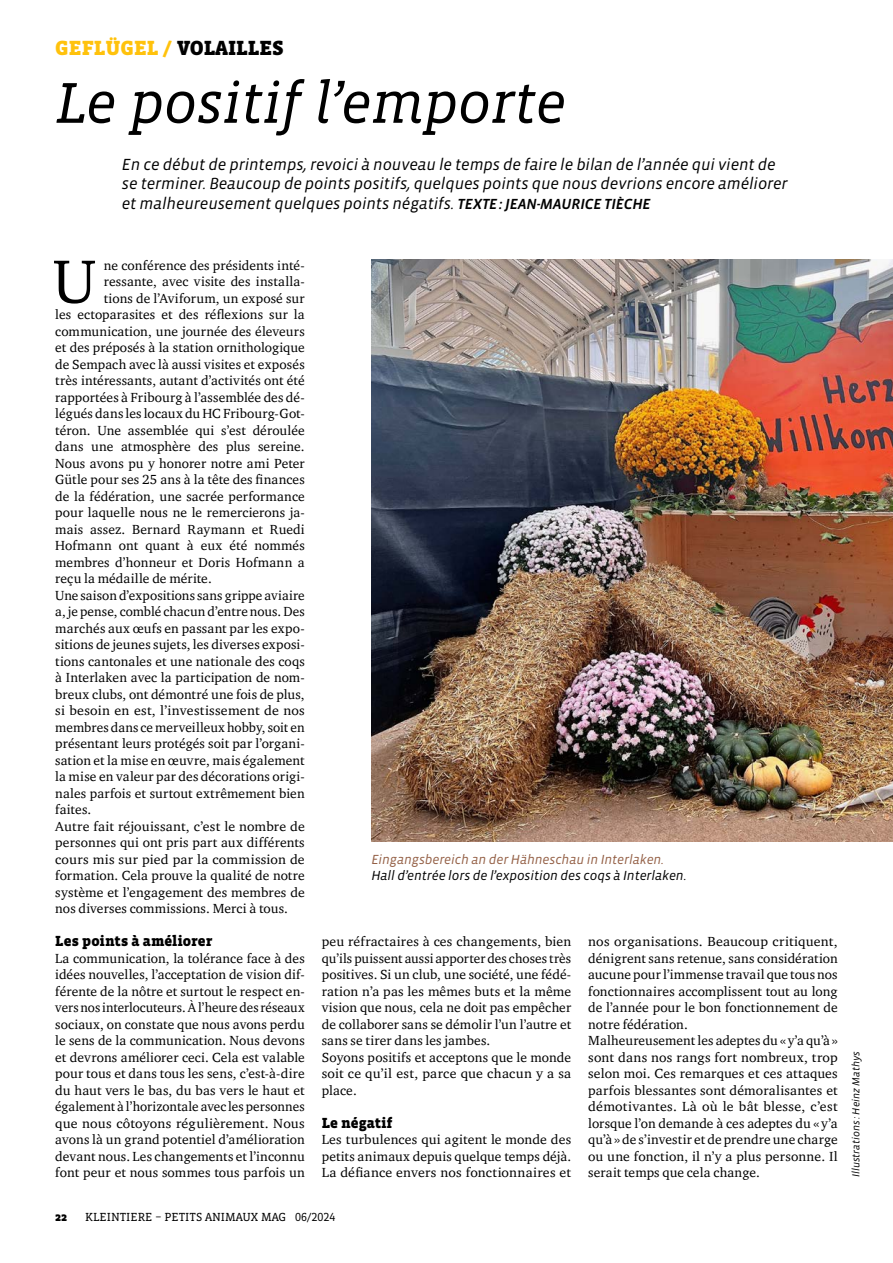
<style>
.page{position:relative;width:893px;height:1263px;background:#fff}
.page>*{position:absolute;margin:0;border:0;box-sizing:border-box;transform-origin:0 0}
.t1{font:62.7px "Charter ITC";color:#000}
.t2{font:italic 58.8px "Vista Slab OT";letter-spacing:-.02em;color:#000}
.t3{font:900 21px "Vista Slab OT";color:#ffc20c}
.t4{font:italic 16.5px/19.5px "Vista Sans OT";letter-spacing:-.01em;color:#000}
.t5{font:900 15px "Vista Slab OT";letter-spacing:.005em;color:#000}
.t6{font:13.5px/16.5px "Charter ITC";letter-spacing:.01em;color:#000;text-align:justify}
.t7{font:italic 13.5px "Vista Sans OT";letter-spacing:-.01em;color:#000}
.t8{font:italic 13.5px "Vista Sans OT";letter-spacing:-.01em;color:#946046}
.t9{font:12px "Vista Slab OT";color:#000}
.t10{font:900 12px "Vista Slab OT";color:#000}
.t11{font:italic 10.5px "Vista Sans OT";letter-spacing:.005em;color:#000}
.s1{color:#000}
.s2{font-weight:500;font-size:15px}
</style>
<div class="page">
<img style="left:372px;top:259px;width:521px;height:583px">
<h3 class="t3" style="left:55px;top:37px;width:230px">GEFLÜGEL / <span class="s1">VOLAILLES</span></h3>
<h2 class="t2" style="left:55px;top:73px;width:513px">Le positif l’emporte</h2>
<p class="t4" style="left:122px;top:155px;width:667px">En ce début de printemps, revoici à nouveau le temps de faire le bilan de l’année qui vient de se terminer. Beaucoup de points positifs, quelques points que nous devrions encore améliorer et malheureusement quelques points négatifs. <span class="s2">TEXTE: JEAN-MAURICE TIÈCHE</span></p>
<h1 class="t1" style="left:52px;top:242px;width:45px">U</h1>
<p class="t6" style="left:104px;top:257px;width:202px">ne conférence des présidents inté-</p>
<p class="t6" style="left:104px;top:273px;width:202px">ressante, avec visite des installa-</p>
<p class="t6" style="left:104px;top:290px;width:202px">tions de l’Aviforum, un exposé sur</p>
<p class="t6" style="left:55px;top:306px;width:251px">les ectoparasites et des réflexions sur la</p>
<p class="t6" style="left:55px;top:323px;width:251px">communication, une journée des éleveurs</p>
<p class="t6" style="left:55px;top:339px;width:251px">et des préposés à la station ornithologique</p>
<p class="t6" style="left:55px;top:356px;width:251px">de Sempach avec là aussi visites et exposés</p>
<p class="t6" style="left:55px;top:372px;width:251px">très intéressants, autant d’activités ont été</p>
<p class="t6" style="left:55px;top:389px;width:251px">rapportées à Fribourg à l’assemblée des dé-</p>
<p class="t6" style="left:55px;top:405px;width:251px">légués dans les locaux du HC Fribourg-Got-</p>
<p class="t6" style="left:55px;top:422px;width:251px">téron. Une assemblée qui s’est déroulée</p>
<p class="t6" style="left:55px;top:438px;width:251px">dans une atmosphère des plus sereine.</p>
<p class="t6" style="left:55px;top:455px;width:251px">Nous avons pu y honorer notre ami Peter</p>
<p class="t6" style="left:55px;top:471px;width:251px">Gütle pour ses 25 ans à la tête des finances</p>
<p class="t6" style="left:55px;top:488px;width:251px">de la fédération, une sacrée performance</p>
<p class="t6" style="left:55px;top:504px;width:251px">pour laquelle nous ne le remercierons ja-</p>
<p class="t6" style="left:55px;top:521px;width:251px">mais assez. Bernard Raymann et Ruedi</p>
<p class="t6" style="left:55px;top:537px;width:251px">Hofmann ont quant à eux été nommés</p>
<p class="t6" style="left:55px;top:554px;width:251px">membres d’honneur et Doris Hofmann a</p>
<p class="t6" style="left:55px;top:570px;width:158px">reçu la médaille de mérite.</p>
<p class="t6" style="left:55px;top:587px;width:251px">Une saison d’expositions sans grippe aviaire</p>
<p class="t6" style="left:55px;top:603px;width:251px">a, je pense, comblé chacun d’entre nous. Des</p>
<p class="t6" style="left:55px;top:620px;width:251px">marchés aux œufs en passant par les expo-</p>
<p class="t6" style="left:55px;top:636px;width:251px">sitions de jeunes sujets, les diverses exposi-</p>
<p class="t6" style="left:55px;top:653px;width:251px">tions cantonales et une nationale des coqs</p>
<p class="t6" style="left:55px;top:669px;width:251px">à Interlaken avec la participation de nom-</p>
<p class="t6" style="left:55px;top:686px;width:251px">breux clubs, ont démontré une fois de plus,</p>
<p class="t6" style="left:55px;top:702px;width:251px">si besoin en est, l’investissement de nos</p>
<p class="t6" style="left:55px;top:719px;width:251px">membres dans ce merveilleux hobby, soit en</p>
<p class="t6" style="left:55px;top:735px;width:251px">présentant leurs protégés soit par l’organi-</p>
<p class="t6" style="left:55px;top:752px;width:251px">sation et la mise en œuvre, mais également</p>
<p class="t6" style="left:55px;top:768px;width:251px">la mise en valeur par des décorations origi-</p>
<p class="t6" style="left:55px;top:785px;width:251px">nales parfois et surtout extrêmement bien</p>
<p class="t6" style="left:55px;top:801px;width:37px">faites.</p>
<p class="t6" style="left:55px;top:818px;width:251px">Autre fait réjouissant, c’est le nombre de</p>
<p class="t6" style="left:55px;top:834px;width:251px">personnes qui ont pris part aux différents</p>
<p class="t6" style="left:55px;top:851px;width:251px">cours mis sur pied par la commission de</p>
<p class="t6" style="left:55px;top:867px;width:251px">formation. Cela prouve la qualité de notre</p>
<p class="t6" style="left:55px;top:884px;width:251px">système et l’engagement des membres de</p>
<p class="t6" style="left:55px;top:900px;width:234px">nos diverses commissions. Merci à tous.</p>
<p class="t5" style="left:55px;top:934px;width:159px">Les points à améliorer</p>
<p class="t6" style="left:55px;top:950px;width:251px">La communication, la tolérance face à des idées nouvelles, l’acceptation de vision dif&shy;férente de la nôtre et surtout le respect en&shy;vers nos interlocuteurs. À l’heure des réseaux sociaux, on constate que nous avons perdu le sens de la communication. Nous devons et devrons améliorer ceci. Cela est valable pour tous et dans tous les sens, c’est-à-dire du haut vers le bas, du bas vers le haut et également à l’horizontale avec les personnes que nous côtoyons régulièrement. Nous avons là un grand potentiel d’amélioration devant nous. Les changements et l’inconnu font peur et nous sommes tous parfois un</p>
<p class="t8" style="left:371px;top:852px;width:294px">Eingangsbereich an der Hähneschau in Interlaken.</p>
<p class="t7" style="left:371px;top:869px;width:317px">Hall d’entrée lors de l’exposition des coqs à Interlaken.</p>
<p class="t6" style="left:322px;top:933px;width:251px;text-align:left">peu réfractaires à ces changements, bien qu’ils puissent aussi apporter des choses très positives. Si un club, une société, une fédé&shy;ration n’a pas les mêmes buts et la même vision que nous, cela ne doit pas empêcher de collaborer sans se démolir l’un l’autre et sans se tirer dans les jambes.<br>Soyons positifs et acceptons que le monde soit ce qu’il est, parce que chacun y a sa place.</p>
<p class="t5" style="left:322px;top:1115px;width:72px">Le négatif</p>
<p class="t6" style="left:322px;top:1131px;width:251px">Les turbulences qui agitent le monde des petits animaux depuis quelque temps déjà.<br>La défiance envers nos fonctionnaires et</p>
<p class="t6" style="left:588px;top:933px;width:251px;text-align:left">nos organisations. Beaucoup critiquent, dénigrent sans retenue, sans considération aucune pour l’immense travail que tous nos fonctionnaires accomplissent tout au long de l’année pour le bon fonctionnement de notre fédération.<br>Malheureusement les adeptes du «y’a qu’à» sont dans nos rangs fort nombreux, trop selon moi. Ces remarques et ces attaques parfois blessantes sont démoralisantes et démotivantes. Là où le bât blesse, c’est lorsque l’on demande à ces adeptes du « y’a qu’à» de s’investir et de prendre une charge ou une fonction, il n’y a plus personne. Il serait temps que cela change.</p>
<p class="t10" style="left:55px;top:1210px;width:13px">22</p>
<p class="t9" style="left:85px;top:1210px;width:252px">KLEINTIERE – PETITS ANIMAUX MAG 06/2024</p>
<p class="t11" style="left:850px;top:1177px;width:128px;rotate:-90deg">Illustrations: Heinz Mathys</p>
</div>
